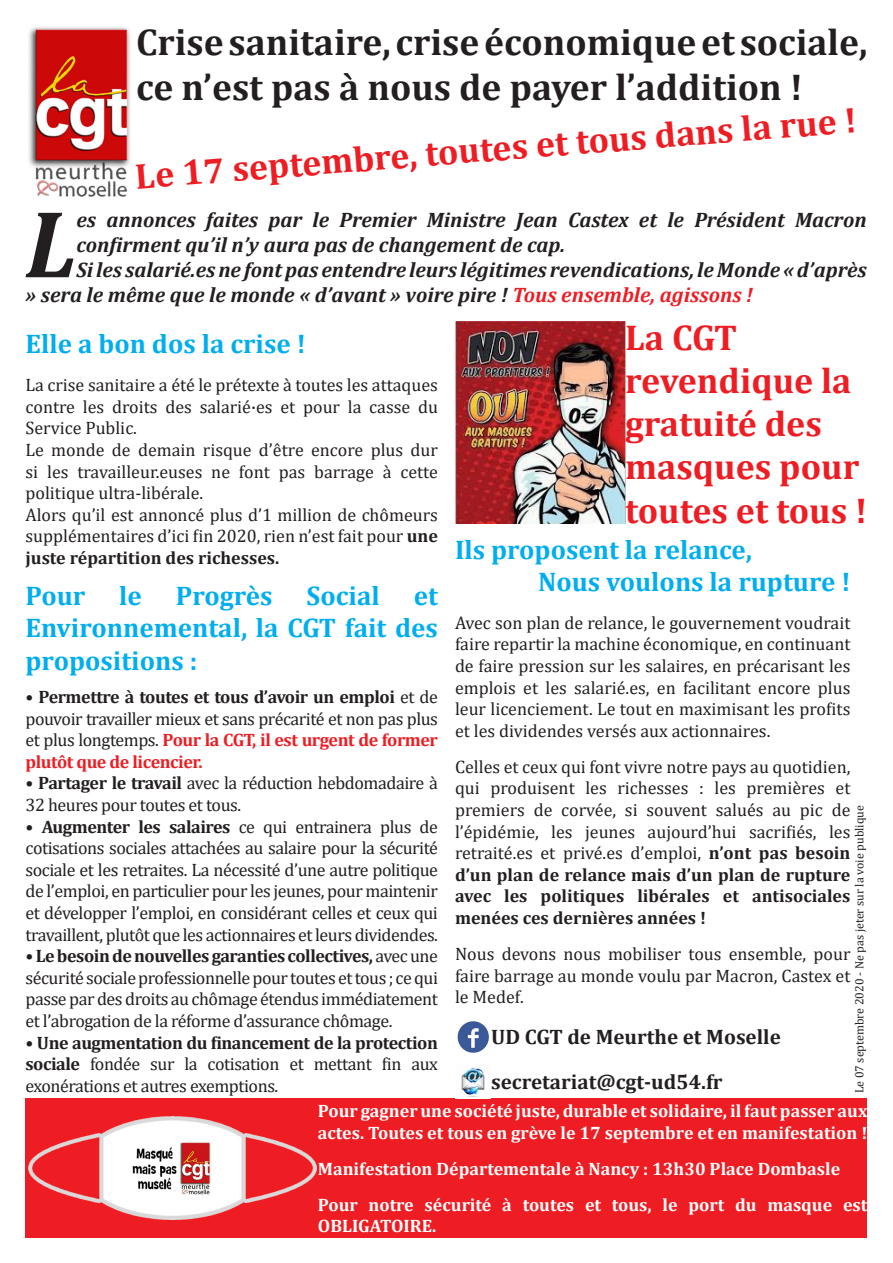
<style>
.page{position:relative;width:893px;height:1263px;background:#fff}
.page>*{position:absolute;margin:0;border:0;box-sizing:border-box;transform-origin:0 0}
.t1{font:italic 700 96.6px "Cambria";color:#231f20}
.t2{font:700 37.5px/45px "Cambria";color:#231f20}
.t3{font:700 36px/43.2px "Cambria";color:#ee1d23}
.t4{font:700 27px/32.4px "Cambria";color:#00aeef;text-align:justify}
.t5{font:italic 700 21px/25.2px "Cambria";color:#231f20}
.t6{font:700 21px "Cambria";color:#231f20}
.t7{font:18px/21.6px "Cambria";letter-spacing:-.01em;color:#231f20;text-align:justify}
.t8{font:700 18px/21.6px "Cambria";color:#fff}
.t9{font:12px "Cambria";color:#231f20}
.s1{color:#ee1d23}
.s2{font-weight:700}
.s3{font-weight:700;color:#ee1d23}
</style>
<div class="page">
<img style="left:29px;top:27px;width:101px;height:170px">
<div style="left:26px;top:1098px;width:841px;height:139px;background:#ee1d23"></div>
<img style="left:29px;top:1116px;width:287px;height:103px">
<img style="left:455px;top:322px;width:170px;height:201px">
<img style="left:457px;top:1021px;width:32px;height:32px">
<img style="left:461px;top:1067px;width:24px;height:30px">
<p class="t2" style="left:136px;top:18px;width:733px">Crise sanitaire, crise économique et sociale, ce n’est pas à nous de payer l’addition !</p>
<p class="t3" style="left:134px;top:151px;width:725px;rotate:-4deg">Le 17 septembre, toutes et tous dans la rue !</p>
<p class="t1" style="left:25px;top:176px;width:53px">L</p>
<p class="t5" style="left:77px;top:206px;width:792px">es annonces faites par le Premier Ministre Jean Castex et le Président Macron confirment qu’il n’y aura pas de changement de cap.</p>
<p class="t5" style="left:26px;top:257px;width:843px;text-indent:51px">Si les salarié.es ne font pas entendre leurs légitimes revendications, le Monde « d’après » sera le même que le monde « d’avant » voire pire ! <span class="s1">Tous ensemble, agissons !</span></p>
<p class="t4" style="left:26px;top:327px;width:282px">Elle a bon dos la crise !</p>
<p class="t7" style="left:26px;top:374px;width:414px">La crise sanitaire a été le prétexte à toutes les attaques contre les droits des salarié·es et pour la casse du Service Public.</p>
<p class="t7" style="left:26px;top:439px;width:414px">Le monde de demain risque d’être encore plus dur si les travailleur.euses ne font pas barrage à cette politique ultra-libérale.</p>
<p class="t7" style="left:26px;top:504px;width:414px">Alors qu’il est annoncé plus d’1 million de chômeurs supplémentaires d’ici fin 2020, rien n’est fait pour <span class="s2">une juste répartition des richesses.</span></p>
<p class="t4" style="left:26px;top:579px;width:61px">Pour</p>
<p class="t4" style="left:119px;top:579px;width:24px">le</p>
<p class="t4" style="left:176px;top:579px;width:98px">Progrès</p>
<p class="t4" style="left:307px;top:579px;width:75px">Social</p>
<p class="t4" style="left:26px;top:579px;width:414px;text-indent:388px">et Environnemental, la CGT fait des propositions :</p>
<p class="t7" style="left:26px;top:686px;width:414px">• <span class="s2">Permettre à toutes et tous d’avoir un emploi</span> et de pouvoir travailler mieux et sans précarité et non pas plus et plus longtemps. <span class="s3">Pour la CGT, il est urgent de former plutôt que de licencier.</span></p>
<p class="t7" style="left:26px;top:772px;width:414px">• <span class="s2">Partager le travail</span> avec la réduction hebdomadaire à<br>32 heures pour toutes et tous.</p>
<p class="t7" style="left:26px;top:815px;width:414px">• <span class="s2">Augmenter les salaires</span> ce qui entrainera plus de cotisations sociales attachées au salaire pour la sécurité sociale et les retraites. La nécessité d’une autre politique de l’emploi, en particulier pour les jeunes, pour maintenir et développer l’emploi, en considérant celles et ceux qui travaillent, plutôt que les actionnaires et leurs dividendes.</p>
<p class="t7" style="left:26px;top:945px;width:414px"><span class="s2">• Le besoin de nouvelles garanties collectives,</span> avec une sécurité sociale professionnelle pour toutes et tous ; ce qui passe par des droits au chômage étendus immédiatement et l’abrogation de la réforme d’assurance chômage.</p>
<p class="t7" style="left:26px;top:1031px;width:414px">• <span class="s2">Une augmentation du financement de la protection sociale</span> fondée sur la cotisation et mettant fin aux exonérations et autres exemptions.</p>
<p class="t3" style="left:625px;top:315px;width:244px">La CGT revendique la gratuité des masques pour toutes et tous !</p>
<p class="t4" style="left:455px;top:532px;width:298px">Ils proposent la relance,</p>
<p class="t4" style="left:538px;top:565px;width:314px">Nous voulons la rupture !</p>
<p class="t7" style="left:455px;top:612px;width:397px">Avec son plan de relance, le gouvernement voudrait faire repartir la machine économique, en continuant de faire pression sur les salaires, en précarisant les emplois et les salarié.es, en facilitant encore plus leur licenciement. Le tout en maximisant les profits et les dividendes versés aux actionnaires.</p>
<p class="t7" style="left:455px;top:756px;width:397px">Celles et ceux qui font vivre notre pays au quotidien, qui produisent les richesses : les premières et premiers de corvée, si souvent salués au pic de l’épidémie, les jeunes aujourd’hui sacrifiés, les retraité.es et privé.es d’emploi, <span class="s2">n’ont pas besoin d’un plan de relance mais d’un plan de rupture avec les politiques libérales et antisociales menées ces dernières années !</span></p>
<p class="t7" style="left:455px;top:943px;width:397px">Nous devons nous mobiliser tous ensemble, pour faire barrage au monde voulu par Macron, Castex et le Medef.</p>
<p class="t9" style="left:852px;top:1093px;width:290px;rotate:-90deg">Le 07 septembre 2020 - Ne pas jeter sur la voie publique</p>
<p class="t6" style="left:491px;top:1022px;width:291px">UD CGT de Meurthe et Moselle</p>
<p class="t6" style="left:491px;top:1067px;width:233px">secretariat@cgt-ud54.fr</p>
<p class="t8" style="left:318px;top:1100px;width:551px">Pour gagner une société juste, durable et solidaire, il faut passer aux actes. Toutes et tous en grève le 17 septembre et en manifestation !</p>
<p class="t8" style="left:318px;top:1157px;width:524px">Manifestation Départementale à Nancy : 13h30 Place Dombasle</p>
<p class="t8" style="left:318px;top:1193px;width:551px">Pour notre sécurité à toutes et tous, le port du masque est<br>OBLIGATOIRE.</p>
</div>
